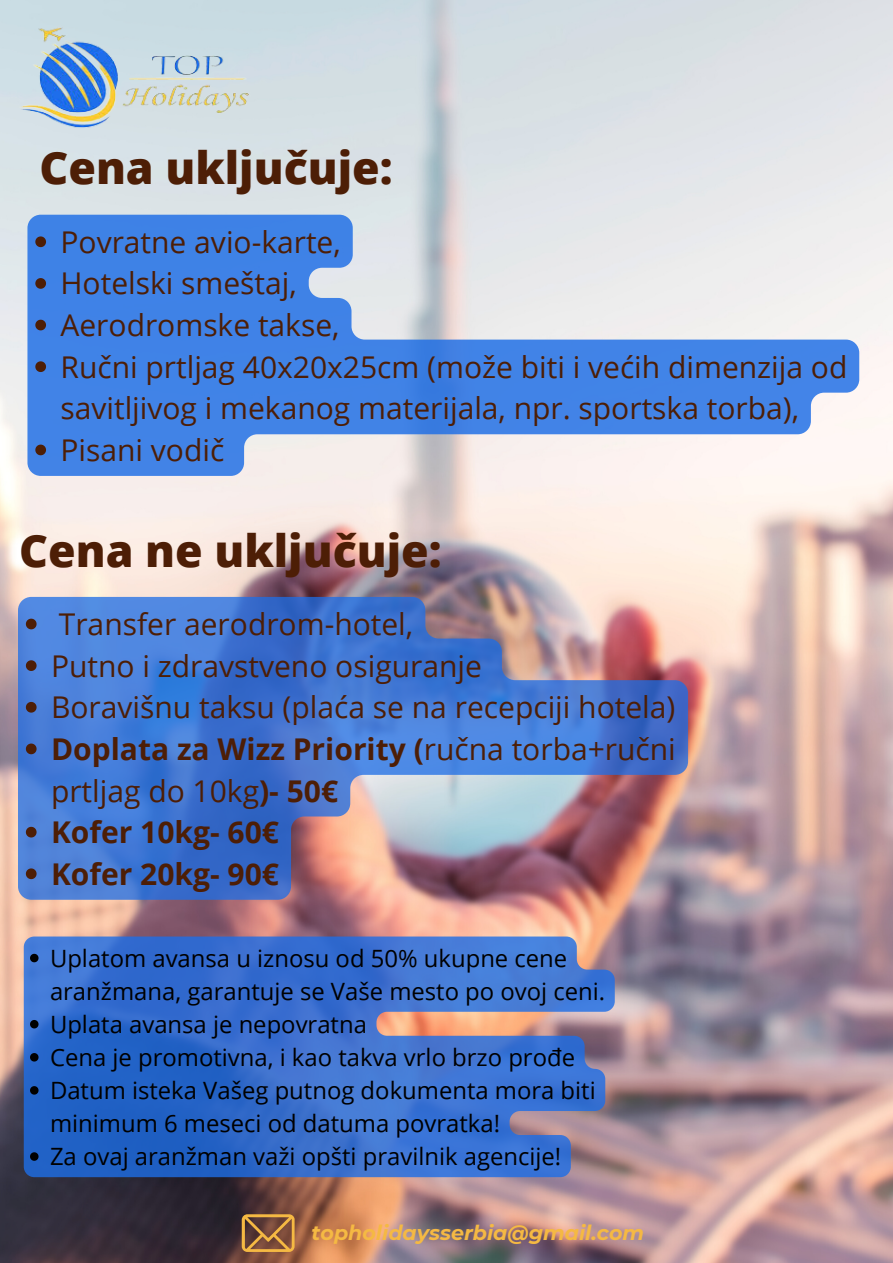
<style>
.page{position:relative;width:893px;height:1263px;background:#fff}
.page>*{position:absolute;margin:0;border:0;box-sizing:border-box;transform-origin:0 0}
.t1{font:800 44.7px "Open Sans";color:#4d1e06}
.t2{font:30px/41.6px "Open Sans";color:#4d1e06}
.t3{font:23.85px/33.1px "Open Sans";color:#000}
.t4{font:italic 700 20.62px "Montserrat";color:#f5b943}
.s1{font-weight:700}
</style>
<div class="page">
<img style="left:0;top:0;width:893px;height:1263px">
<img style="left:0;top:0;width:269px;height:168px">
<svg style="left:242px;top:1214px;width:52px;height:38px"></svg>
<svg style="left:27px;top:215px;width:832px;height:261px;fill:#4284e7"></svg>
<svg style="left:35px;top:236px;width:11px;height:11px"></svg>
<svg style="left:35px;top:278px;width:11px;height:11px"></svg>
<svg style="left:35px;top:320px;width:11px;height:10px"></svg>
<svg style="left:35px;top:361px;width:11px;height:11px"></svg>
<svg style="left:35px;top:445px;width:11px;height:10px"></svg>
<img style="left:18px;top:597px;width:670px;height:303px">
<svg style="left:26px;top:619px;width:11px;height:10px"></svg>
<svg style="left:26px;top:660px;width:11px;height:11px"></svg>
<svg style="left:26px;top:702px;width:11px;height:11px"></svg>
<svg style="left:26px;top:743px;width:11px;height:11px"></svg>
<svg style="left:26px;top:827px;width:11px;height:10px"></svg>
<svg style="left:26px;top:868px;width:11px;height:11px"></svg>
<svg style="left:24px;top:936px;width:591px;height:241px"></svg>
<svg style="left:30px;top:954px;width:9px;height:8px"></svg>
<svg style="left:30px;top:1020px;width:9px;height:8px"></svg>
<svg style="left:30px;top:1053px;width:9px;height:8px"></svg>
<svg style="left:30px;top:1086px;width:9px;height:8px"></svg>
<svg style="left:30px;top:1152px;width:9px;height:9px"></svg>
<h1 class="t1" style="left:39px;top:137px;width:355px">Cena uključuje:</h1>
<p class="t2" style="left:60px;top:220px;width:788px">Povratne avio-karte,<br>Hotelski smeštaj,<br>Aerodromske takse,<br>Ručni prtljag 40x20x25cm (može biti i većih dimenzija od savitljivog i mekanog materijala, npr. sportska torba),<br>Pisani vodič</p>
<h1 class="t1" style="left:19px;top:519px;width:424px">Cena ne uključuje:</h1>
<p class="t2" style="left:51px;top:602px;width:626px">Transfer aerodrom-hotel,<br>Putno i zdravstveno osiguranje<br>Boravišnu taksu (plaća se na recepciji hotela)<br><span class="s1">Doplata za Wizz Priority (</span>ručna torba+ručni prtljag do 10kg<span class="s1">)- 50€<br>Kofer 10kg- 60€<br>Kofer 20kg- 90€</span></p>
<p class="t3" style="left:50px;top:941px;width:557px">Uplatom avansa u iznosu od 50% ukupne cene aranžmana, garantuje se Vaše mesto po ovoj ceni.<br>Uplata avansa je nepovratna<br>Cena je promotivna, i kao takva vrlo brzo prođe Datum isteka Vašeg putnog dokumenta mora biti minimum 6 meseci od datuma povratka!<br>Za ovaj aranžman važi opšti pravilnik agencije!</p>
<p class="t4" style="left:312px;top:1219px;width:334px">topholidaysserbia@gmail.com</p>
</div>
